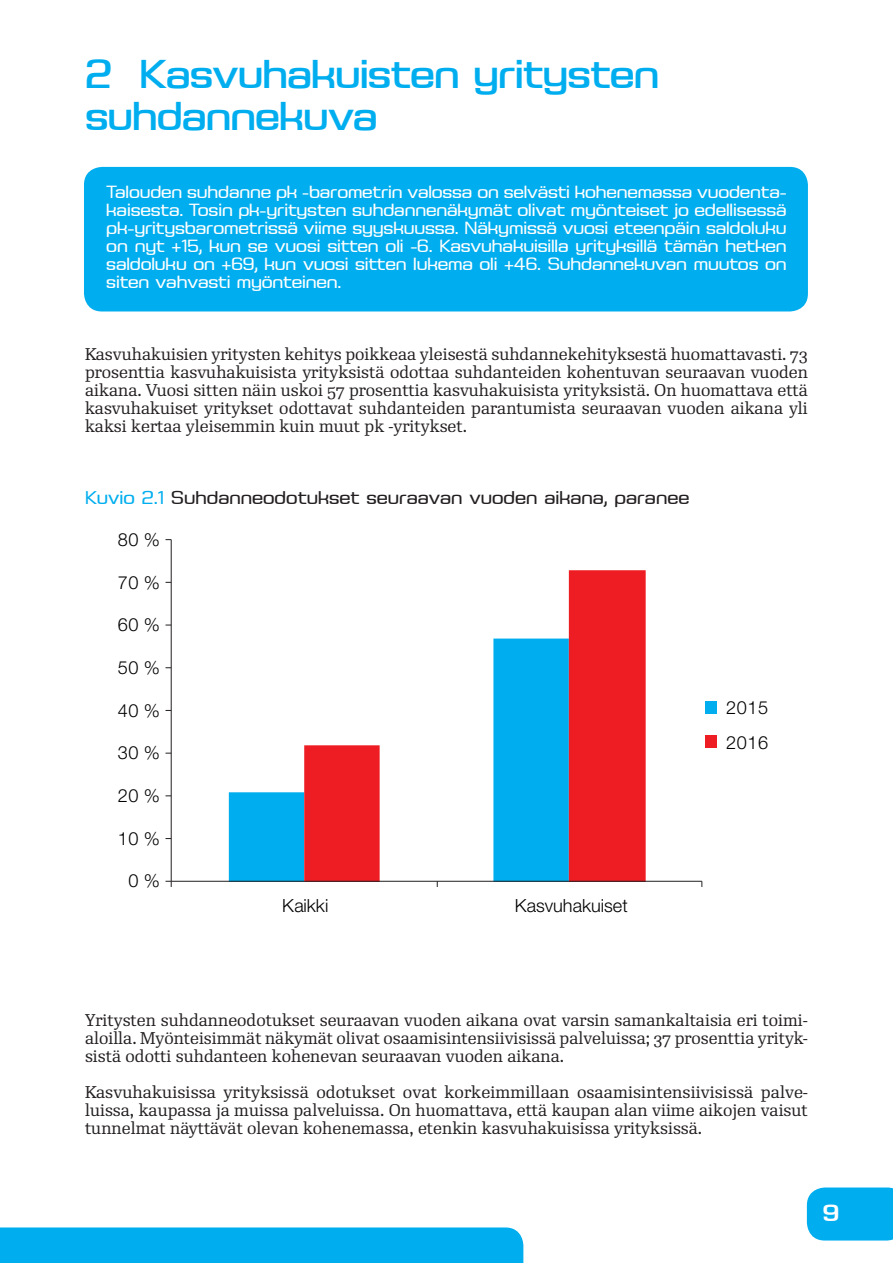
<style>
.page{position:relative;width:893px;height:1263px;background:#fff}
.page>*{position:absolute;margin:0;border:0;box-sizing:border-box;transform-origin:0 0}
.o1{font:500 36px/42px "Saturn";letter-spacing:-.025em;color:#00aeef}
.t1{font:600 21px "Saturn";color:#fff}
.t2{font:300 18.15px "Helvetica Neue LT Std";letter-spacing:.005em;color:#000001}
.t3{font:300 18.15px/34.3px "Helvetica Neue LT Std";letter-spacing:.03em;color:#000001}
.l_ensi{font:16.5px/18px "Re Public Std";color:#231f20;text-align:justify}
.Kuvio_otsikko{font:16.5px "Saturn";color:#231f20}
.Aloituslaatikko{font:15.75px/18px "Saturn";letter-spacing:-.01em;color:#fff;text-align:justify}
.s1{color:#00aeef}
</style>
<div class="page">
<div style="left:807px;top:1187px;width:86px;height:53px;background:#00aeef"></div>
<div style="left:0;top:1227px;width:523px;height:36px;background:#00aeef"></div>
<div style="left:84px;top:167px;width:724px;height:144px;background:#00aeef;border-radius:18px"></div>
<div style="left:229px;top:792px;width:75px;height:89px;background:#00aeef"></div>
<svg style="left:304px;top:570px;width:342px;height:311px"></svg>
<hr style="left:171px;top:540px;width:1px;height:341px;background:#231f20">
<hr style="left:171px;top:881px;width:531px;height:1px;background:#231f20">
<svg style="left:166px;top:881px;width:6px;height:6px"></svg>
<div style="left:705px;top:701px;width:12px;height:13px;background:#00aeef"></div>
<div style="left:705px;top:735px;width:12px;height:13px;background:#ee1d23"></div>
<p class="o1" style="left:85px;top:52px;width:576px">2 Kasvuhakuisten yritysten suhdannekuva</p>
<p class="Aloituslaatikko" style="left:106px;top:182px;width:682px">Talouden suhdanne pk -barometrin valossa on selvästi kohenemassa vuodenta&shy;kaisesta. Tosin pk-yritysten suhdannenäkymät olivat myönteiset jo edellisessä pk-yritysbarometrissä viime syyskuussa. Näkymissä vuosi eteenpäin saldoluku on nyt +15, kun se vuosi sitten oli -6. Kasvuhakuisilla yrityksillä tämän hetken saldoluku on +69, kun vuosi sitten lukema oli +46. Suhdannekuvan muutos on siten vahvasti myönteinen.</p>
<p class="l_ensi" style="left:85px;top:345px;width:724px">Kasvuhakuisien yritysten kehitys poikkeaa yleisestä suhdannekehityksestä huomattavasti. 73 prosenttia kasvuhakuisista yrityksistä odottaa suhdanteiden kohentuvan seuraavan vuoden aikana. Vuosi sitten näin uskoi 57 prosenttia kasvuhakuisista yrityksistä. On huomattava että kasvuhakuiset yritykset odottavat suhdanteiden parantumista seuraavan vuoden aikana yli kaksi kertaa yleisemmin kuin muut pk -yritykset.</p>
<p class="Kuvio_otsikko" style="left:85px;top:487px;width:606px"><span class="s1">Kuvio 2.1</span> Suhdanneodotukset seuraavan vuoden aikana, paranee</p>
<p class="t2" style="left:118px;top:528px;width:43px">80 %</p>
<p class="t2" style="left:118px;top:571px;width:43px">70 %</p>
<p class="t2" style="left:118px;top:614px;width:43px">60 %</p>
<p class="t2" style="left:118px;top:656px;width:43px">50 %</p>
<p class="t2" style="left:118px;top:699px;width:43px">40 %</p>
<p class="t2" style="left:118px;top:742px;width:43px">30 %</p>
<p class="t2" style="left:118px;top:784px;width:43px">20 %</p>
<p class="t2" style="left:118px;top:827px;width:43px">10 %</p>
<p class="t2" style="left:129px;top:870px;width:33px">0 %</p>
<p class="t2" style="left:282px;top:894px;width:48px">Kaikki</p>
<p class="t2" style="left:515px;top:894px;width:114px">Kasvuhakuiset</p>
<p class="t3" style="left:726px;top:690px;width:43px">2015<br>2016</p>
<p class="l_ensi" style="left:85px;top:1011px;width:724px">Yritysten suhdanneodotukset seuraavan vuoden aikana ovat varsin samankaltaisia eri toimi&shy;aloilla. Myönteisimmät näkymät olivat osaamisintensiivisissä palveluissa; 37 prosenttia yrityk&shy;sistä odotti suhdanteen kohenevan seuraavan vuoden aikana.</p>
<p class="l_ensi" style="left:85px;top:1083px;width:724px">Kasvuhakuisissa yrityksissä odotukset ovat korkeimmillaan osaamisintensiivisissä palve&shy;luissa, kaupassa ja muissa palveluissa. On huomattava, että kaupan alan viime aikojen vaisut tunnelmat näyttävät olevan kohenemassa, etenkin kasvuhakuisissa yrityksissä.</p>
<p class="t1" style="left:823px;top:1199px;width:18px">9</p>
</div>
